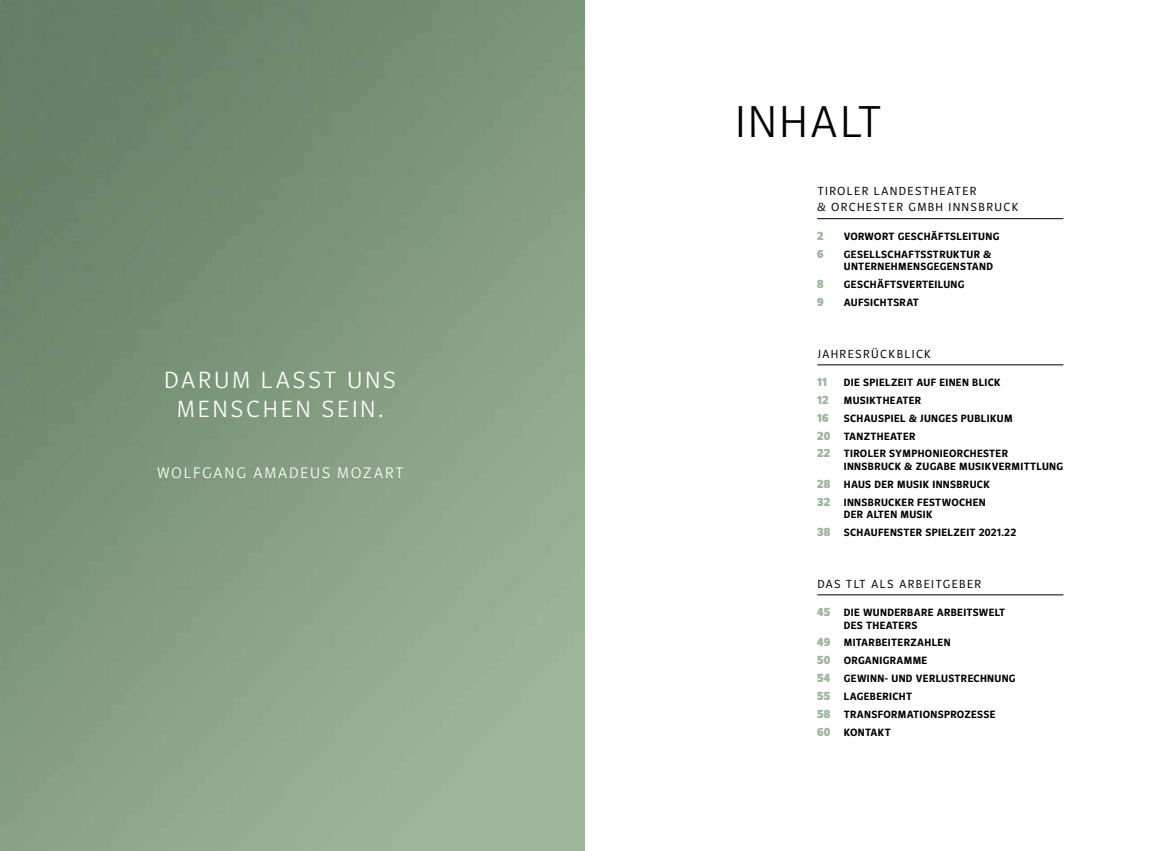
<style>
.page{position:relative;width:1170px;height:851px;background:#fff}
.page>*{position:absolute;margin:0;border:0;box-sizing:border-box;transform-origin:0 0}
.t1{font:300 47.5px "Safran Pro";letter-spacing:.04em;color:#000}
.t2{font:300 25px/28.8px "Safran Pro";letter-spacing:.1em;color:#fff;text-align:center}
.t3{font:300 16.25px "Safran Pro";letter-spacing:.1em;color:#fff}
.t4{font:12.5px/16.2px "Safran Pro";letter-spacing:.1em;color:#000}
.t5{font:800 12.5px "Safran Pro";color:#9db69c}
.t6{font:700 11.25px/17.9px "Safran Pro";letter-spacing:.03em;color:#000}
.s1{font-weight:800;font-size:12.5px;color:#9db69c}
</style>
<div class="page">
<img style="left:0;top:0;width:585px;height:850px">
<hr style="left:817px;top:218px;width:246px;height:1px;background:#000">
<hr style="left:817px;top:364px;width:246px;height:1px;background:#000">
<hr style="left:817px;top:594px;width:246px;height:1px;background:#000">
<h2 class="t2" style="left:164px;top:365px;width:233px">DARUM LASST UNS<br>MENSCHEN SEIN.</h2>
<h3 class="t3" style="left:157px;top:464px;width:248px">WOLFGANG AMADEUS MOZART</h3>
<h1 class="t1" style="left:735px;top:95px;width:148px">INHALT</h1>
<p class="t4" style="left:817px;top:183px;width:203px">TIROLER LANDESTHEATER<br>&amp; ORCHESTER GMBH INNSBRUCK</p>
<p class="t5" style="left:817px;top:229px;width:8px">2</p>
<p class="t6" style="left:843px;top:227px;width:157px">VORWORT GESCHÄFTSLEITUNG</p>
<p class="t5" style="left:817px;top:246px;width:8px">6</p>
<p class="t6" style="left:843px;top:248px;width:151px;line-height:12.5px">GESELLSCHAFTSSTRUKTUR &amp;<br>UNTERNEHMENSGEGENSTAND</p>
<p class="t5" style="left:817px;top:277px;width:8px">8</p>
<p class="t6" style="left:843px;top:275px;width:122px">GESCHÄFTSVERTEILUNG</p>
<p class="t5" style="left:817px;top:295px;width:8px">9</p>
<p class="t6" style="left:843px;top:293px;width:76px">AUFSICHTSRAT</p>
<p class="t4" style="left:817px;top:345px;width:115px">JAHRESRÜCKBLICK</p>
<p class="t5" style="left:817px;top:375px;width:11px">11</p>
<p class="t6" style="left:817px;top:373px;width:197px;text-indent:27px">DIE SPIELZEIT AUF EINEN BLICK<br><span class="s1">12</span> MUSIKTHEATER<br><span class="s1">16</span> SCHAUSPIEL &amp; JUNGES PUBLIKUM<br><span class="s1">20</span> TANZTHEATER<br><span class="s1">22</span> TIROLER SYMPHONIEORCHESTER</p>
<p class="t6" style="left:817px;top:457px;width:247px;text-indent:27px">INNSBRUCK &amp; ZUGABE MUSIKVERMITTLUNG<br><span class="s1">28</span> HAUS DER MUSIK INNSBRUCK<br><span class="s1">32</span> INNSBRUCKER FESTWOCHEN</p>
<p class="t6" style="left:817px;top:505px;width:200px;text-indent:27px">DER ALTEN MUSIK<br><span class="s1">38</span> SCHAUFENSTER SPIELZEIT 2021.22</p>
<p class="t4" style="left:817px;top:575px;width:165px">DAS TLT ALS ARBEITGEBER</p>
<p class="t6" style="left:843px;top:606px;width:163px;line-height:12.5px;text-indent:-27px"><span class="s1">45</span> DIE WUNDERBARE ARBEITSWELT<br>DES THEATERS</p>
<p class="t6" style="left:817px;top:633px;width:200px"><span class="s1">49</span> MITARBEITERZAHLEN<br><span class="s1">50</span> ORGANIGRAMME<br><span class="s1">54</span> GEWINN- UND VERLUSTRECHNUNG<br><span class="s1">55</span> LAGEBERICHT<br><span class="s1">58</span> TRANSFORMATIONSPROZESSE<br><span class="s1">60</span> KONTAKT</p>
</div>
